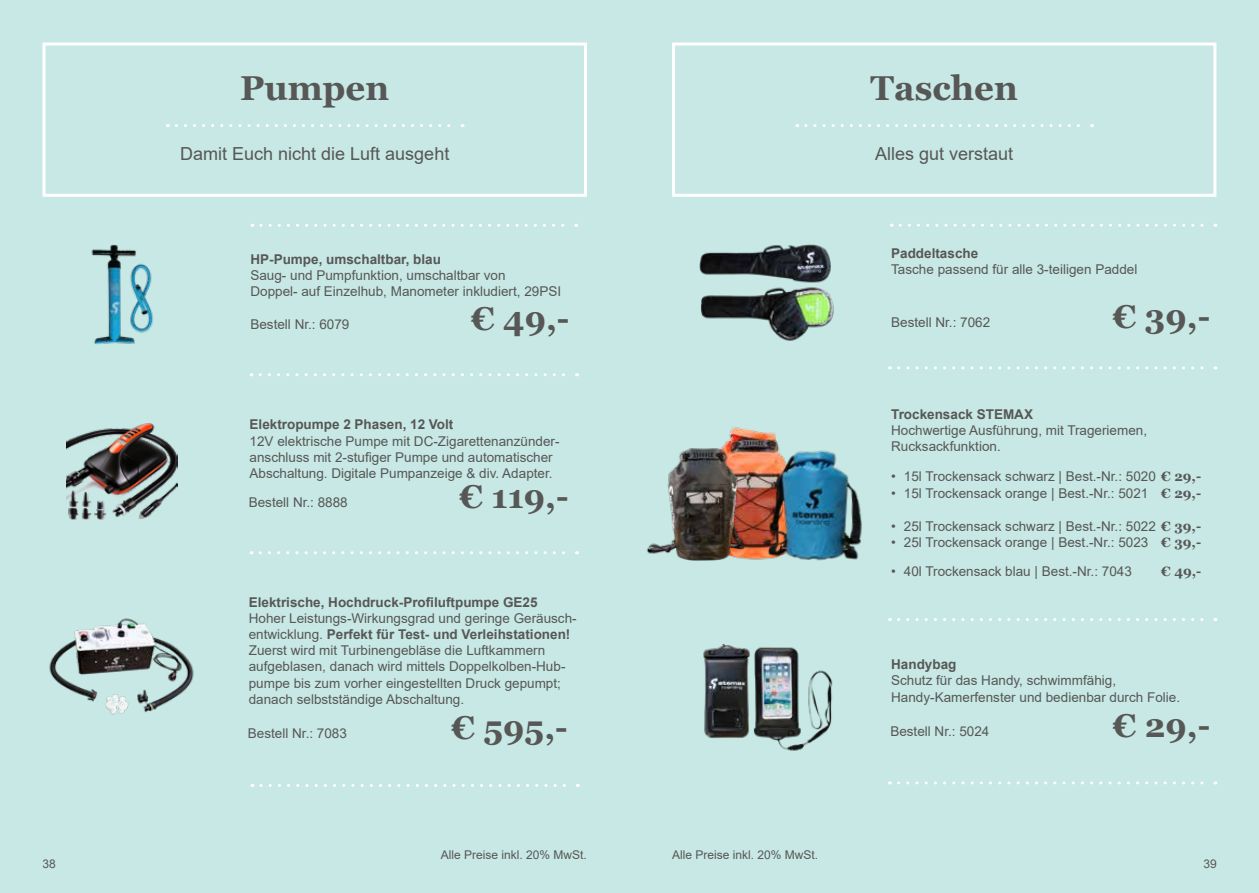
<style>
.page{position:relative;width:1259px;height:893px;background:#c7e8e4}
.page>*{position:absolute;margin:0;border:0;box-sizing:border-box;transform-origin:0 0}
.t1{font:700 34.5px "Georgia";color:#575756}
.t2{font:700 33px "Georgia";color:#575756}
.t3{font:18px "Arial";color:#575756}
.t4{font:13.5px/16.2px "Arial";color:#575756}
.t5{font:700 13.5px "Arial";color:#575756}
.t6{font:700 13.5px "Georgia";color:#575756}
.t7{font:12px "Arial";color:#575756}
.s1{font-weight:700}
.s2{font-family:"Georgia";font-weight:700}
</style>
<div class="page">
<div style="left:43px;top:43px;width:544px;height:154px;border:3px solid #fff"></div>
<svg style="left:176px;top:124px;width:287px;height:3px"></svg>
<svg style="left:261px;top:224px;width:316px;height:3px"></svg>
<svg style="left:260px;top:373px;width:317px;height:3px"></svg>
<img style="left:49px;top:618px;width:145px;height:97px">
<img style="left:91px;top:244px;width:63px;height:101px">
<svg style="left:261px;top:784px;width:317px;height:3px"></svg>
<svg style="left:260px;top:551px;width:317px;height:3px"></svg>
<img style="left:67px;top:423px;width:111px;height:97px">
<img style="left:703px;top:645px;width:26px;height:93px">
<div style="left:672px;top:43px;width:544px;height:154px;border:3px solid #fff"></div>
<svg style="left:806px;top:124px;width:286px;height:3px"></svg>
<img style="left:730px;top:427px;width:42px;height:133px">
<svg style="left:900px;top:224px;width:316px;height:3px"></svg>
<svg style="left:898px;top:366px;width:318px;height:3px"></svg>
<svg style="left:898px;top:618px;width:318px;height:3px"></svg>
<svg style="left:898px;top:781px;width:318px;height:3px"></svg>
<img style="left:646px;top:432px;width:106px;height:129px">
<img style="left:699px;top:244px;width:132px;height:39px">
<img style="left:701px;top:287px;width:133px;height:54px">
<img style="left:729px;top:645px;width:104px;height:106px">
<img style="left:761px;top:433px;width:101px;height:128px">
<h1 class="t1" style="left:240px;top:65px;width:150px">Pumpen</h1>
<h3 class="t3" style="left:180px;top:141px;width:271px">Damit Euch nicht die Luft ausgeht</h3>
<p class="t5" style="left:250px;top:249px;width:192px">HP-Pumpe, umschaltbar, blau</p>
<p class="t4" style="left:250px;top:267px;width:312px">Saug- und Pumpfunktion, umschaltbar von<br>Doppel- auf Einzelhub, Manometer inkludiert, 29PSI</p>
<p class="t4" style="left:250px;top:316px;width:101px">Bestell Nr.: 6079</p>
<h2 class="t2" style="left:471px;top:297px;width:100px">€ 49,-</h2>
<p class="t5" style="left:250px;top:415px;width:205px">Elektropumpe 2 Phasen, 12 Volt</p>
<p class="t4" style="left:250px;top:433px;width:311px">12V elektrische Pumpe mit DC-Zigarettenanzünder&shy;anschluss mit 2-stufiger Pumpe und automatischer<br>Abschaltung. Digitale Pumpanzeige &amp; div. Adapter.</p>
<p class="t4" style="left:249px;top:494px;width:101px">Bestell Nr.: 8888</p>
<h2 class="t2" style="left:459px;top:476px;width:111px">€ 119,-</h2>
<p class="t5" style="left:249px;top:592px;width:290px">Elektrische, Hochdruck-Profiluftpumpe GE25</p>
<p class="t4" style="left:249px;top:610px;width:329px">Hoher Leistungs-Wirkungsgrad und geringe Geräusch&shy;entwicklung. <span class="s1">Perfekt für Test- und Verleihstationen!<br></span>Zuerst wird mit Turbinengebläse die Luftkammern aufgeblasen, danach wird mittels Doppelkolben-Hub&shy;pumpe bis zum vorher eingestellten Druck gepumpt; danach selbstständige Abschaltung.</p>
<p class="t4" style="left:248px;top:725px;width:101px">Bestell Nr.: 7083</p>
<h2 class="t2" style="left:451px;top:706px;width:118px">€ 595,-</h2>
<h1 class="t1" style="left:870px;top:65px;width:149px">Taschen</h1>
<h3 class="t3" style="left:875px;top:141px;width:140px">Alles gut verstaut</h3>
<p class="t5" style="left:891px;top:244px;width:89px">Paddeltasche</p>
<p class="t4" style="left:891px;top:261px;width:248px">Tasche passend für alle 3-teiligen Paddel</p>
<p class="t4" style="left:891px;top:314px;width:101px">Bestell Nr.: 7062</p>
<h2 class="t2" style="left:1112px;top:295px;width:99px">€ 39,-</h2>
<p class="t5" style="left:891px;top:405px;width:143px">Trockensack STEMAX</p>
<p class="t4" style="left:891px;top:422px;width:257px">Hochwertige Ausführung, mit Trageriemen,<br>Rucksackfunktion.</p>
<p class="t4" style="left:891px;top:468px;width:311px">• 15l Trockensack schwarz | Best.-Nr.: 5020 <span class="s2">€ 29,-</span></p>
<p class="t4" style="left:891px;top:485px;width:311px">• 15l Trockensack orange | Best.-Nr.: 5021 <span class="s2">€ 29,-</span></p>
<p class="t4" style="left:891px;top:518px;width:311px">• 25l Trockensack schwarz | Best.-Nr.: 5022 <span class="s2">€ 39,-</span></p>
<p class="t4" style="left:891px;top:534px;width:311px">• 25l Trockensack orange | Best.-Nr.: 5023 <span class="s2">€ 39,-</span></p>
<p class="t4" style="left:891px;top:563px;width:242px">• 40l Trockensack blau | Best.-Nr.: 7043</p>
<p class="t6" style="left:1161px;top:562px;width:42px">€ 49,-</p>
<p class="t5" style="left:891px;top:655px;width:67px">Handybag</p>
<p class="t4" style="left:891px;top:672px;width:290px">Schutz für das Handy, schwimmfähig,<br>Handy-Kamerfenster und bedienbar durch Folie.</p>
<p class="t4" style="left:890px;top:723px;width:101px">Bestell Nr.: 5024</p>
<h2 class="t2" style="left:1112px;top:705px;width:99px">€ 29,-</h2>
<p class="t7" style="left:441px;top:847px;width:148px">Alle Preise inkl. 20% MwSt.</p>
<p class="t7" style="left:672px;top:847px;width:148px">Alle Preise inkl. 20% MwSt.</p>
<p class="t7" style="left:43px;top:855px;width:15px">38</p>
<p class="t7" style="left:1203px;top:855px;width:15px">39</p>
</div>
